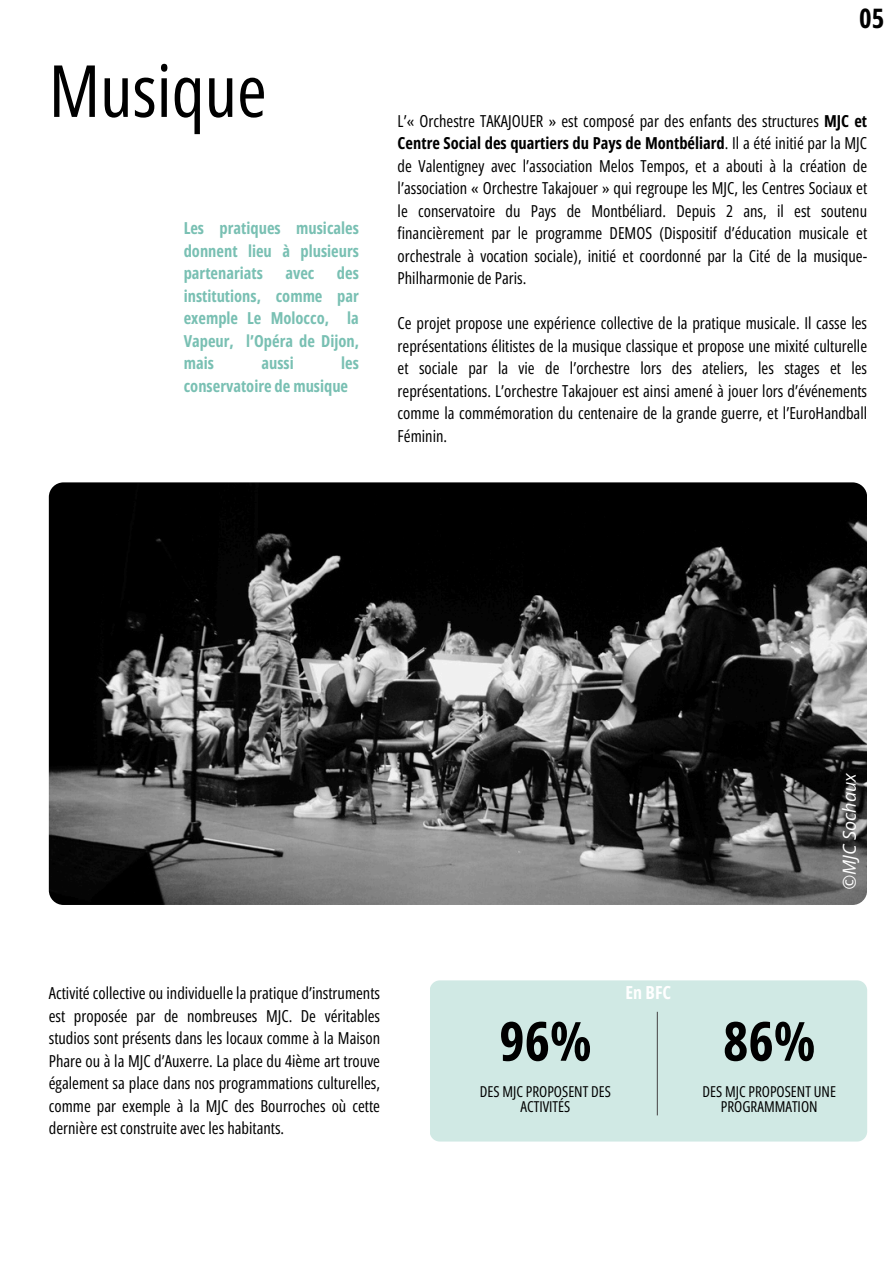
<style>
.page{position:relative;width:894px;height:1264px;background:#fff}
.page>*{position:absolute;margin:0;border:0;box-sizing:border-box;transform-origin:0 0}
.t1{font:72px "Open Sans Condensed";color:#000}
.t2{font:700 54px "Open Sans Condensed";color:#000}
.t3{font:700 26.85px "Open Sans Condensed";color:#000}
.t4{font:italic 18px "Open Sans";color:#fff}
.t5{font:700 18px "Open Sans Condensed";color:#fff}
.t6{font:16.5px/22.5px "Open Sans Condensed";color:#000;text-align:justify}
.t7{font:700 16.5px/22.5px "Open Sans Condensed";color:#79c0b3;text-align:justify}
.t8{font:15px/14.7px "Open Sans Condensed";color:#000;text-align:center}
.s1{font-weight:700}
</style>
<div class="page">
<img style="left:49px;top:482px;width:817px;height:422px;border-radius:15px">
<div style="left:429px;top:980px;width:437px;height:161px;background:#d0e9e4;border-radius:10px"></div>
<hr style="left:656px;top:1011px;width:1px;height:104px;background:#545454">
<p class="t1" style="left:49px;top:40px;width:219px">Musique</p>
<h2 class="t7" style="left:184px;top:216px;width:177px">Les pratiques musicales donnent lieu à plusieurs partenariats</h2>
<h2 class="t7" style="left:184px;top:261px;width:177px;text-indent:153px">des institutions, comme par exemple Le Molocco, la Vapeur, l’Opéra de Dijon, mais</h2>
<h2 class="t7" style="left:285px;top:261px;width:31px">avec</h2>
<h2 class="t7" style="left:261px;top:351px;width:34px">aussi</h2>
<h2 class="t7" style="left:184px;top:351px;width:177px;text-indent:157px">les conservatoire de musique</h2>
<p class="t3" style="left:858px;top:-1px;width:27px">05</p>
<h4 class="t6" style="left:397px;top:109px;width:471px">L’« Orchestre TAKAJOUER » est composé par des enfants des structures <span class="s1">MJC et Centre Social des quartiers du Pays de Montbéliard</span>. Il a été initié par la MJC de Valentigney avec l’association Melos Tempos, et a abouti à la création de l’association « Orchestre Takajouer » qui regroupe les MJC, les Centres Sociaux et le conservatoire du Pays de Montbéliard. Depuis 2 ans, il est soutenu financièrement par le programme DEMOS (Dispositif d’éducation musicale et orchestrale à vocation sociale), initié et coordonné par la Cité de la musique-Philharmonie de Paris.</h4>
<h4 class="t6" style="left:397px;top:311px;width:471px">Ce projet propose une expérience collective de la pratique musicale. Il casse les représentations élitistes de la musique classique et propose une mixité culturelle et sociale par la vie de l’orchestre lors des ateliers, les stages et les représentations. L’orchestre Takajouer est ainsi amené à jouer lors d’événements comme la commémoration du centenaire de la grande guerre, et l’EuroHandball Féminin.</h4>
<p class="t6" style="left:49px;top:981px;width:333px">Activité collective ou individuelle la pratique d’instruments est proposée par de nombreuses MJC. De véritables studios sont présents dans les locaux comme à la Maison Phare ou à la MJC d’Auxerre. La place du 4ième art trouve également sa place dans nos programmations culturelles, comme par exemple à la MJC des Bourroches où cette dernière est construite avec les habitants.</p>
<p class="t4" style="left:836px;top:889px;width:119px;rotate:-90deg">©MJC Sochaux</p>
<h4 class="t2" style="left:499px;top:1003px;width:94px">96%</h4>
<h3 class="t8" style="left:479px;top:1083px;width:133px">DES MJC PROPOSENT DES<br>ACTIVITÉS</h3>
<h2 class="t5" style="left:625px;top:979px;width:47px">En BFC</h2>
<p class="t2" style="left:722px;top:1003px;width:94px">86%</p>
<h4 class="t8" style="left:702px;top:1083px;width:135px">DES MJC PROPOSENT UNE<br>PROGRAMMATION</h4>
</div>
